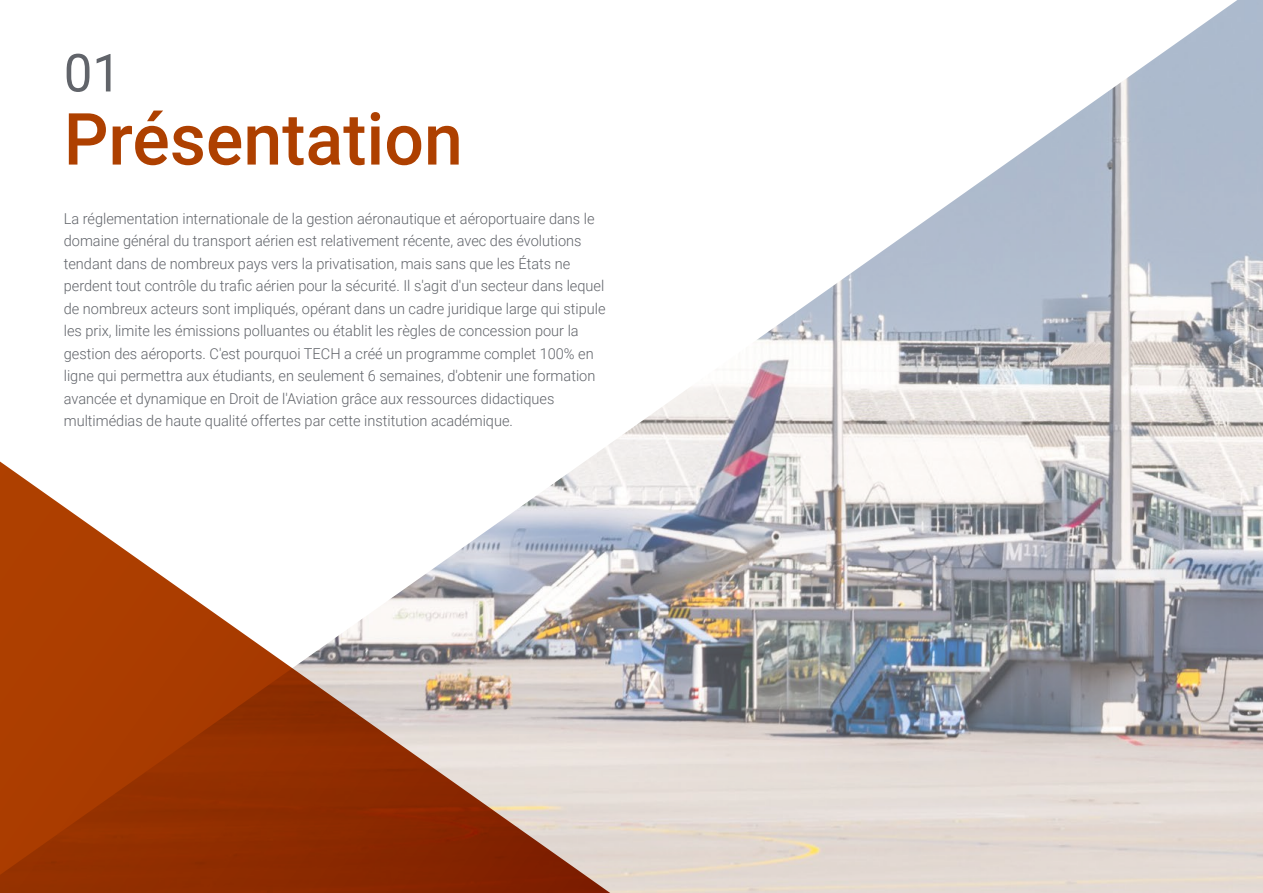
<style>
.page{position:relative;width:1263px;height:893px;background:#fff}
.page>*{position:absolute;margin:0;border:0;box-sizing:border-box;transform-origin:0 0}
.t1{font:500 72px "Roboto";color:#ae4000}
.t2{font:52.5px "Roboto";color:#61646a}
.t3{font:300 15px/22.5px "Roboto";color:#61646a}
</style>
<div class="page">
<img style="left:608px;top:0;width:655px;height:893px">
<svg style="left:0;top:446px;width:640px;height:447px"></svg>
<h2 class="t2" style="left:64px;top:36px;width:59px">01</h2>
<h1 class="t1" style="left:64px;top:89px;width:401px">Présentation</h1>
<p class="t3" style="left:64px;top:207px;width:543px">La réglementation internationale de la gestion aéronautique et aéroportuaire dans le domaine général du transport aérien est relativement récente, avec des évolutions tendant dans de nombreux pays vers la privatisation, mais sans que les États ne perdent tout contrôle du trafic aérien pour la sécurité. Il s'agit d'un secteur dans lequel de nombreux acteurs sont impliqués, opérant dans un cadre juridique large qui stipule les prix, limite les émissions polluantes ou établit les règles de concession pour la gestion des aéroports. C'est pourquoi TECH a créé un programme complet 100% en ligne qui permettra aux étudiants, en seulement 6 semaines, d'obtenir une formation avancée et dynamique en Droit de l'Aviation grâce aux ressources didactiques multimédias de haute qualité offertes par cette institution académique.</p>
</div>
